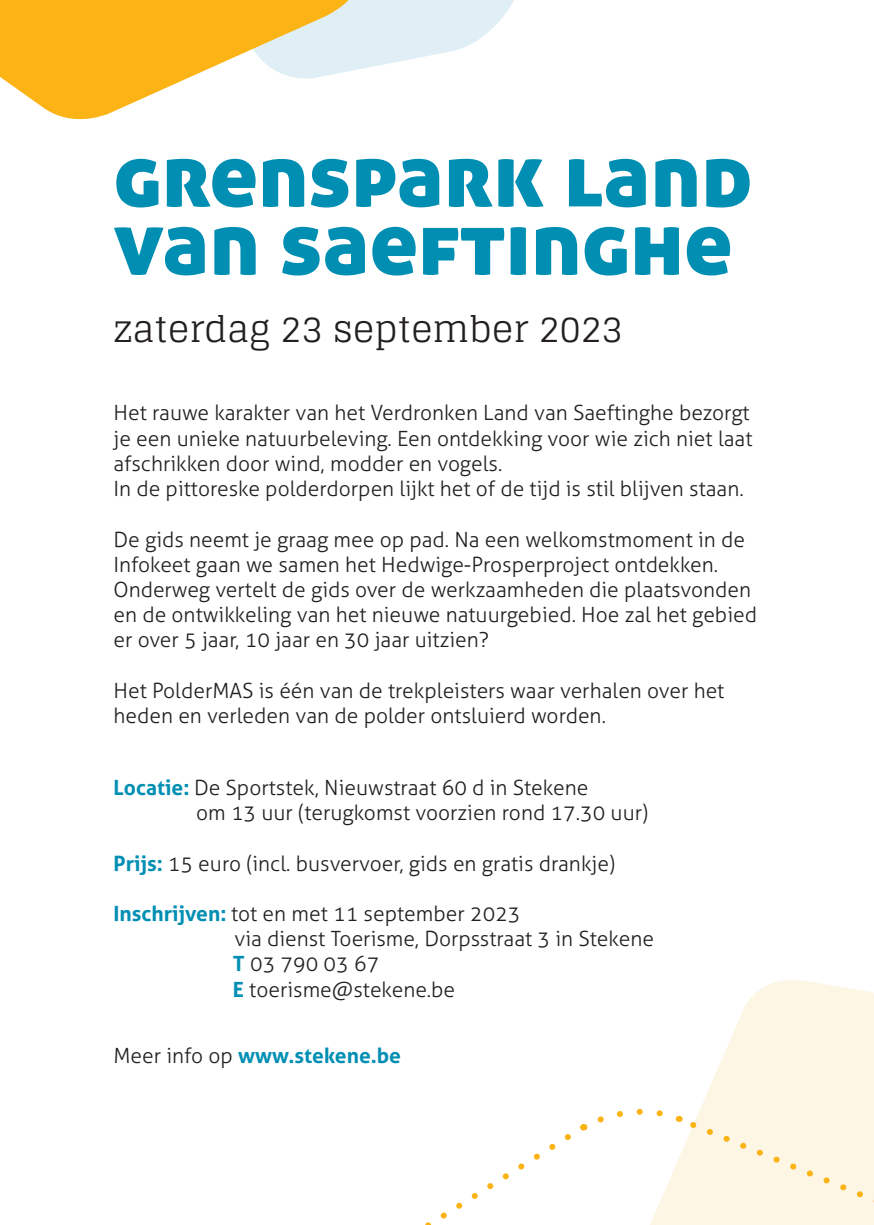
<style>
.page{position:relative;width:874px;height:1225px;background:#fff}
.page>*{position:absolute;margin:0;border:0;box-sizing:border-box;transform-origin:0 0}
.t1{font:90px "Aller Display";color:#008fb3}
.t2{font:36px "Glegoo";color:#231f20}
.Broodtekst{font:300 21px/25.2px "Aller";color:#231f20}
.t3{font:700 21px "Aller";color:#008fb3}
.s1{font-weight:700;color:#008fb3}
.s2{font-weight:300;color:#231f20}
</style>
<div class="page">
<svg style="left:650px;top:980px;width:223px;height:245px;fill:#fef6e5"></svg>
<svg style="left:425px;top:1134px;width:146px;height:91px"></svg>
<div style="left:678px;top:1114px;width:189px;height:88px;background:#fef6e5"></div>
<svg style="left:583px;top:1108px;width:83px;height:22px"></svg>
<svg style="left:424px;top:0;width:90px;height:57px"></svg>
<svg style="left:0;top:0;width:424px;height:119px;fill:#fbb316"></svg>
<p class="t1" style="left:113px;top:117px;width:640px">grenspark land</p>
<p class="t1" style="left:113px;top:185px;width:620px">van saeftinghe</p>
<p class="t2" style="left:113px;top:307px;width:510px">zaterdag 23 september 2023</p>
<p class="Broodtekst" style="left:113px;top:400px;width:640px">Het rauwe karakter van het Verdronken Land van Saeftinghe bezorgt je een unieke natuurbeleving. Een ontdekking voor wie zich niet laat afschrikken door wind, modder en vogels.</p>
<p class="Broodtekst" style="left:113px;top:476px;width:631px">In de pittoreske polderdorpen lijkt het of de tijd is stil blijven staan.</p>
<p class="Broodtekst" style="left:113px;top:526px;width:644px">De gids neemt je graag mee op pad. Na een welkomstmoment in de Infokeet gaan we samen het Hedwige-Prosperproject ontdekken.<br>Onderweg vertelt de gids over de werkzaamheden die plaatsvonden en de ontwikkeling van het nieuwe natuurgebied. Hoe zal het gebied er over 5 jaar, 10 jaar en 30 jaar uitzien?</p>
<p class="Broodtekst" style="left:113px;top:678px;width:612px">Het PolderMAS is één van de trekpleisters waar verhalen over het heden en verleden van de polder ontsluierd worden.</p>
<p class="Broodtekst" style="left:113px;top:775px;width:476px"><span class="s1">Locatie:</span> De Sportstek, Nieuwstraat 60 d in Stekene</p>
<p class="Broodtekst" style="left:196px;top:800px;width:453px">om 13 uur (terugkomst voorzien rond 17.30 uur)</p>
<p class="Broodtekst" style="left:113px;top:850px;width:503px"><span class="s1">Prijs:</span> 15 euro (incl. busvervoer, gids en gratis drankje)</p>
<p class="Broodtekst" style="left:113px;top:901px;width:408px"><span class="s1">Inschrijven:</span> tot en met 11 september 2023</p>
<p class="Broodtekst" style="left:234px;top:926px;width:421px">via dienst Toerisme, Dorpsstraat 3 in Stekene</p>
<p class="Broodtekst" style="left:233px;top:951px;width:148px"><span class="s1">T</span> 03 790 03 67</p>
<p class="Broodtekst" style="left:233px;top:976px;width:224px"><span class="s1">E</span> toerisme@stekene.be</p>
<p class="t3" style="left:113px;top:1042px;width:289px"><span class="s2">Meer info op</span> www.stekene.be</p>
</div>
